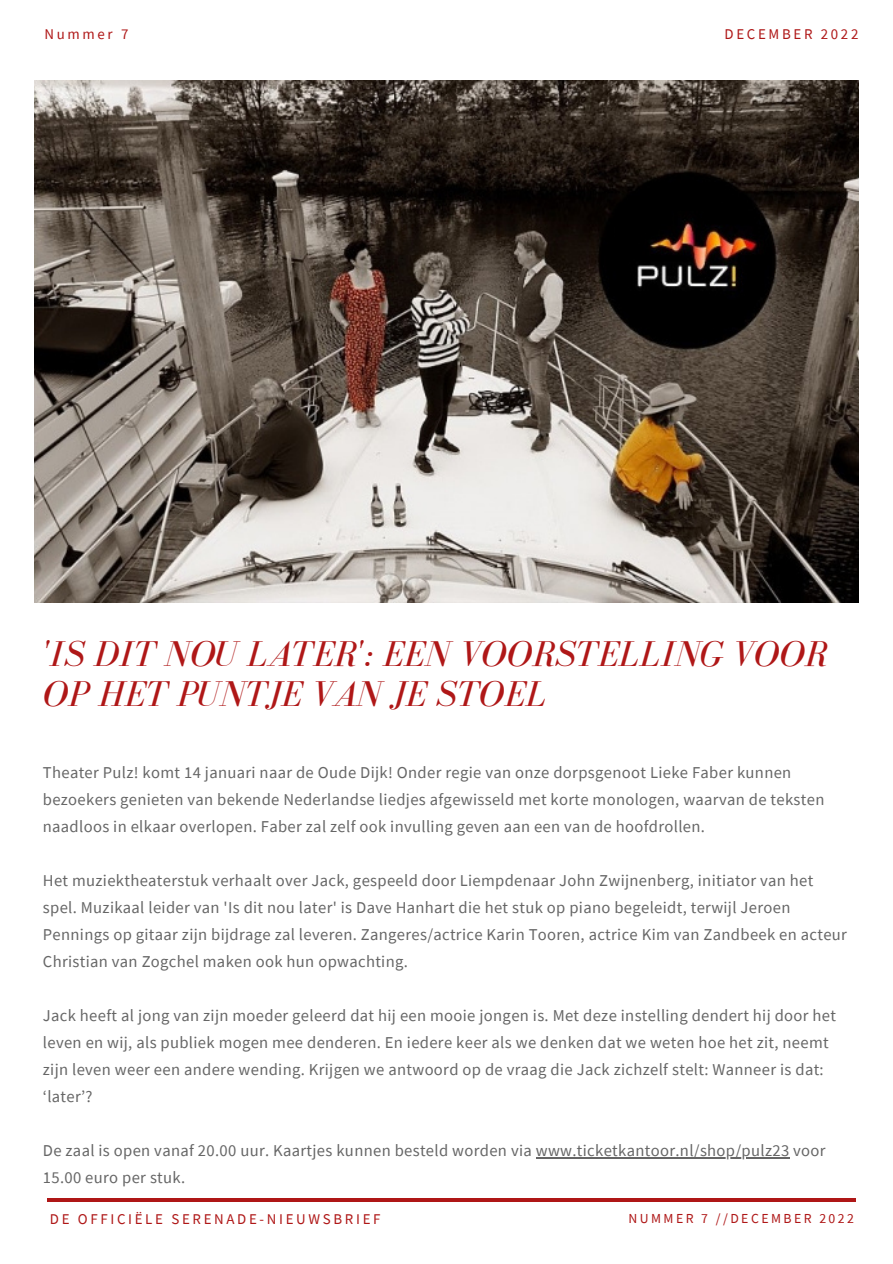
<style>
.page{position:relative;width:893px;height:1264px;background:#fff}
.page>*{position:absolute;margin:0;border:0;box-sizing:border-box;transform-origin:0 0}
.t1{font:italic 36.9px/40.5px "Bodoni FLF";color:#af1717}
.t2{font:16.5px/27px "Source Sans Pro";letter-spacing:.02em;color:#666}
.t3{font:14.85px "Source Sans Pro";letter-spacing:.18em;color:#af1717}
.t4{font:13.8px "Source Sans Pro";letter-spacing:.18em;color:#af1717}
</style>
<div class="page">
<img style="left:35px;top:81px;width:822px;height:521px">
<hr style="left:47px;top:1198px;width:808px;height:3px;background:#af1717">
<hr style="left:535px;top:1157px;width:254px;height:1px;background:#666">
<p class="t3" style="left:44px;top:25px;width:85px">Nummer 7</p>
<p class="t3" style="left:724px;top:25px;width:135px">DECEMBER 2022</p>
<h1 class="t1" style="left:43px;top:633px;width:786px">'IS DIT NOU LATER': EEN VOORSTELLING VOOR<br>OP HET PUNTJE VAN JE STOEL</h1>
<p class="t2" style="left:43px;top:758px;width:783px">Theater Pulz! komt 14 januari naar de Oude Dijk! Onder regie van onze dorpsgenoot Lieke Faber kunnen bezoekers genieten van bekende Nederlandse liedjes afgewisseld met korte monologen, waarvan de teksten naadloos in elkaar overlopen. Faber zal zelf ook invulling geven aan een van de hoofdrollen.</p>
<p class="t2" style="left:43px;top:866px;width:805px">Het muziektheaterstuk verhaalt over Jack, gespeeld door Liempdenaar John Zwijnenberg, initiator van het spel. Muzikaal leider van 'Is dit nou later' is Dave Hanhart die het stuk op piano begeleidt, terwijl Jeroen Pennings op gitaar zijn bijdrage zal leveren. Zangeres/actrice Karin Tooren, actrice Kim van Zandbeek en acteur Christian van Zogchel maken ook hun opwachting.</p>
<p class="t2" style="left:43px;top:1001px;width:794px">Jack heeft al jong van zijn moeder geleerd dat hij een mooie jongen is. Met deze instelling dendert hij door het leven en wij, als publiek mogen mee denderen. En iedere keer als we denken dat we weten hoe het zit, neemt zijn leven weer een andere wending. Krijgen we antwoord op de vraag die Jack zichzelf stelt: Wanneer is dat: ‘later’?</p>
<p class="t2" style="left:43px;top:1136px;width:784px">De zaal is open vanaf 20.00 uur. Kaartjes kunnen besteld worden via www.ticketkantoor.nl/shop/pulz23 voor<br>15.00 euro per stuk.</p>
<p class="t3" style="left:50px;top:1209px;width:332px">DE OFFICIËLE SERENADE-NIEUWSBRIEF</p>
<p class="t4" style="left:628px;top:1208px;width:227px">NUMMER 7 //DECEMBER 2022</p>
</div>
